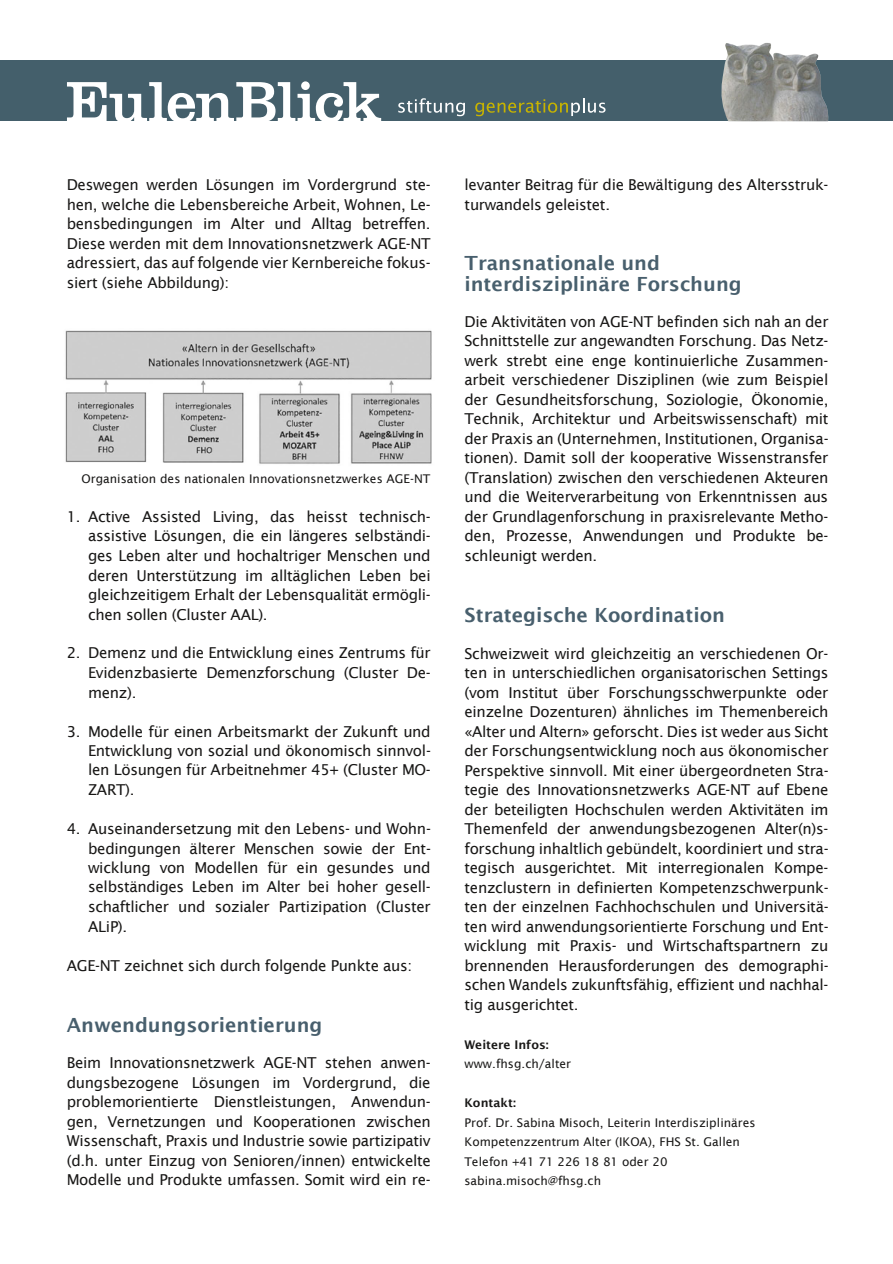
<style>
.page{position:relative;width:893px;height:1264px;background:#fff}
.page>*{position:absolute;margin:0;border:0;box-sizing:border-box;transform-origin:0 0}
.t1{font:60px "Clarendon LT Std";letter-spacing:-.02em;color:#fff}
.t2{font:700 19.5px/21px "Lucida Sans";color:#485f6d}
.t3{font:15px/19.5px "Lucida Sans";letter-spacing:-.02em;color:#181716;text-align:justify}
.t4{font:12px/19.5px "Lucida Sans";color:#181716}
.t5{font:700 12px "Lucida Sans";letter-spacing:.005em;color:#181716}
</style>
<div class="page">
<div style="left:0;top:60px;width:893px;height:61px;background:#445f6b"></div>
<svg style="left:475px;top:98px;width:130px;height:18px"></svg>
<svg style="left:398px;top:98px;width:67px;height:18px"></svg>
<img style="left:721px;top:43px;width:107px;height:78px">
<img style="left:65px;top:330px;width:367px;height:134px">
<h1 class="t1" style="left:66px;top:67px;width:318px">EulenBlick</h1>
<p class="t3" style="left:67px;top:175px;width:365px">Deswegen werden Lösungen im Vordergrund ste&shy;hen, welche die Lebensbereiche Arbeit, Wohnen, Le&shy;bensbedingungen im Alter und Alltag betreffen.<br>Diese werden mit dem Innovationsnetzwerk AGE-NT adressiert, das auf folgende vier Kernbereiche fokus&shy;siert (siehe Abbildung):</p>
<p class="t4" style="left:81px;top:469px;width:350px">Organisation des nationalen Innovationsnetzwerkes AGE-NT</p>
<p class="t3" style="left:88px;top:507px;width:344px;text-indent:-21px">1. Active Assisted Living, das heisst technisch&shy;assistive Lösungen, die ein längeres selbständi&shy;ges Leben alter und hochaltriger Menschen und deren Unterstützung im alltäglichen Leben bei gleichzeitigem Erhalt der Lebensqualität ermögli&shy;chen sollen (Cluster AAL).</p>
<p class="t3" style="left:88px;top:643px;width:344px;text-indent:-21px">2. Demenz und die Entwicklung eines Zentrums für Evidenzbasierte Demenzforschung (Cluster De&shy;menz).</p>
<p class="t3" style="left:88px;top:721px;width:344px;text-indent:-21px">3. Modelle für einen Arbeitsmarkt der Zukunft und Entwicklung von sozial und ökonomisch sinnvol&shy;len Lösungen für Arbeitnehmer 45+ (Cluster MO-ZART).</p>
<p class="t3" style="left:88px;top:819px;width:344px;text-indent:-21px">4. Auseinandersetzung mit den Lebens- und Wohn&shy;bedingungen älterer Menschen sowie der Ent&shy;wicklung von Modellen für ein gesundes und selbständiges Leben im Alter bei hoher gesell&shy;schaftlicher und sozialer Partizipation (Cluster ALiP).</p>
<p class="t3" style="left:67px;top:955px;width:347px">AGE-NT zeichnet sich durch folgende Punkte aus:</p>
<h2 class="t2" style="left:67px;top:1014px;width:257px">Anwendungsorientierung</h2>
<p class="t3" style="left:67px;top:1053px;width:365px">Beim Innovationsnetzwerk AGE-NT stehen anwen&shy;dungsbezogene Lösungen im Vordergrund, die problemorientierte Dienstleistungen, Anwendun&shy;gen, Vernetzungen und Kooperationen zwischen Wissenschaft, Praxis und Industrie sowie partizipativ (d.h. unter Einzug von Senioren/innen) entwickelte Modelle und Produkte umfassen. Somit wird ein re-</p>
<p class="t3" style="left:464px;top:175px;width:365px">levanter Beitrag für die Bewältigung des Altersstruk&shy;turwandels geleistet.</p>
<h2 class="t2" style="left:464px;top:252px;width:283px">Transnationale und interdisziplinäre Forschung:</h2>
<p class="t3" style="left:464px;top:312px;width:366px">Die Aktivitäten von AGE-NT befinden sich nah an der Schnittstelle zur angewandten Forschung. Das Netz&shy;werk strebt eine enge kontinuierliche Zusammen&shy;arbeit verschiedener Disziplinen (wie zum Beispiel der Gesundheitsforschung, Soziologie, Ökonomie, Technik, Architektur und Arbeitswissenschaft) mit der Praxis an (Unternehmen, Institutionen, Organisa&shy;tionen). Damit soll der kooperative Wissenstransfer (Translation) zwischen den verschiedenen Akteuren und die Weiterverarbeitung von Erkenntnissen aus der Grundlagenforschung in praxisrelevante Metho&shy;den, Prozesse, Anwendungen und Produkte be&shy;schleunigt werden.</p>
<h2 class="t2" style="left:464px;top:604px;width:262px">Strategische Koordination</h2>
<p class="t3" style="left:464px;top:643px;width:366px">Schweizweit wird gleichzeitig an verschiedenen Or&shy;ten in unterschiedlichen organisatorischen Settings (vom Institut über Forschungsschwerpunkte oder einzelne Dozenturen) ähnliches im Themenbereich «Alter und Altern» geforscht. Dies ist weder aus Sicht der Forschungsentwicklung noch aus ökonomischer Perspektive sinnvoll. Mit einer übergeordneten Stra&shy;tegie des Innovationsnetzwerks AGE-NT auf Ebene der beteiligten Hochschulen werden Aktivitäten im Themenfeld der anwendungsbezogenen Alter(n)s&shy;forschung inhaltlich gebündelt, koordiniert und stra&shy;tegisch ausgerichtet. Mit interregionalen Kompe&shy;tenzclustern in definierten Kompetenzschwerpunk&shy;ten der einzelnen Fachhochschulen und Universitä&shy;ten wird anwendungsorientierte Forschung und Ent&shy;wicklung mit Praxis- und Wirtschaftspartnern zu brennenden Herausforderungen des demographi&shy;schen Wandels zukunftsfähig, effizient und nachhal&shy;tig ausgerichtet.</p>
<p class="t5" style="left:464px;top:1037px;width:86px">Weitere Infos:</p>
<p class="t4" style="left:464px;top:1054px;width:108px">www.fhsg.ch/alter</p>
<p class="t5" style="left:464px;top:1096px;width:53px">Kontakt:</p>
<p class="t4" style="left:464px;top:1112px;width:293px">Prof. Dr. Sabina Misoch, Leiterin Interdisziplinäres Kompetenzzentrum Alter (IKOA), FHS St. Gallen Telefon +41 71 226 18 81 oder 20 sabina.misoch@fhsg.ch</p>
</div>
